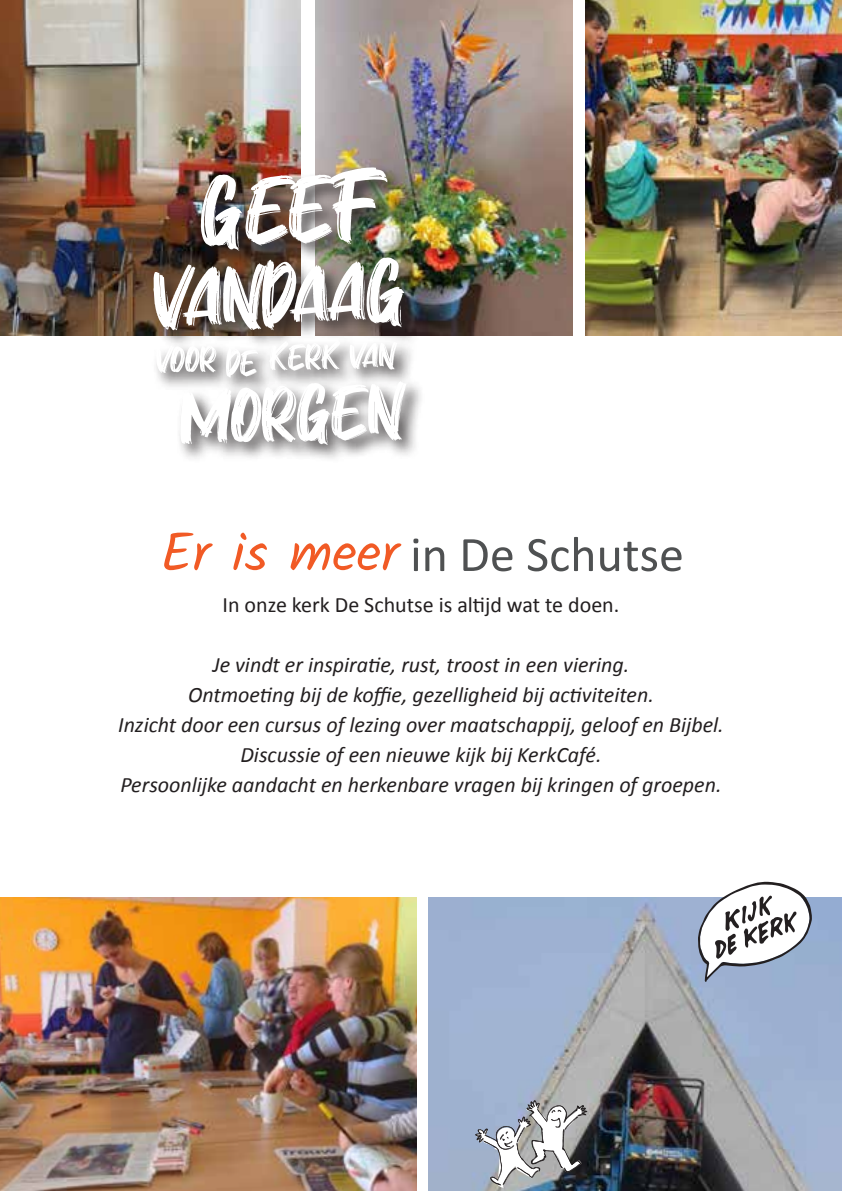
<style>
.page{position:relative;width:842px;height:1191px;background:#fff}
.page>*{position:absolute;margin:0;border:0;box-sizing:border-box;transform-origin:0 0}
.t1{font:50px "Calibri";color:#4f5152}
.t2{font:italic 22px/30px "Calibri";color:#231f20;text-align:center}
.t3{font:22px "Calibri";color:#231f20}
.s1{font-family:"Kalam";font-size:54px;color:#f15a25}
</style>
<div class="page">
<img style="left:0;top:897px;width:417px;height:294px">
<img style="left:0;top:0;width:300px;height:336px">
<img style="left:428px;top:897px;width:414px;height:294px">
<svg style="left:475px;top:1099px;width:112px;height:88px"></svg>
<svg style="left:698px;top:881px;width:114px;height:101px"></svg>
<img style="left:585px;top:0;width:257px;height:336px">
<img style="left:316px;top:0;width:256px;height:336px">
<div style="left:149px;top:164px;width:277px;height:300px;background:#231f20;opacity:.75"></div>
<svg style="left:156px;top:340px;width:250px;height:105px"></svg>
<img style="left:201px;top:167px;width:186px;height:83px">
<svg style="left:153px;top:257px;width:251px;height:73px"></svg>
<h1 class="t1" style="left:161px;top:519px;width:525px"><span class="s1">Er is meer</span> in De Schutse</h1>
<p class="t3" style="left:223px;top:589px;width:398px">In onze kerk De Schutse is altijd wat te doen.</p>
<p class="t2" style="left:118px;top:649px;width:607px">Je vindt er inspiratie, rust, troost in een viering.<br>Ontmoeting bij de koffie, gezelligheid bij activiteiten.<br>Inzicht door een cursus of lezing over maatschappij, geloof en Bijbel.<br>Discussie of een nieuwe kijk bij KerkCafé.<br>Persoonlijke aandacht en herkenbare vragen bij kringen of groepen.</p>
</div>
